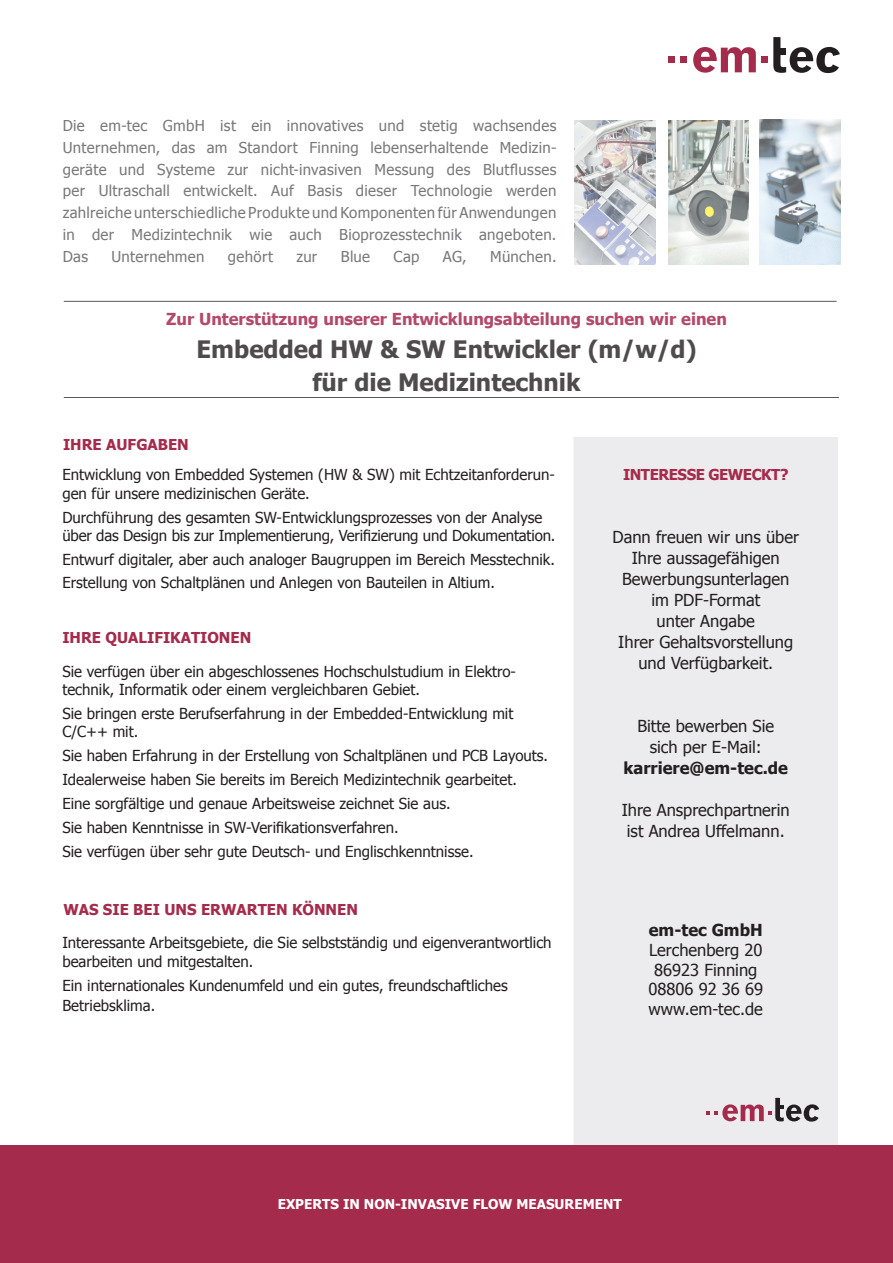
<style>
.page{position:relative;width:893px;height:1263px;background:#fff}
.page>*{position:absolute;margin:0;border:0;box-sizing:border-box;transform-origin:0 0}
.t1{font:700 24px/33px "Tahoma";color:#231f20;text-align:center}
.t2{font:16.5px/21px "Tahoma";color:#231f20;text-align:center}
.t3{font:700 16.5px "Tahoma";color:#a11c45}
.t4{font:700 16.5px "Tahoma";color:#231f20}
.t5{font:15.15px/24px "Tahoma";color:#231f20}
.t6{font:15px/21.8px "Tahoma";letter-spacing:.02em;color:#57585a;text-align:justify}
.t7{font:700 15px "Tahoma";color:#a52b4c}
.t8{font:700 15px "Tahoma";letter-spacing:-.03em;color:#a52b4c}
.t9{font:700 13.5px "Tahoma";color:#fff}
</style>
<div class="page">
<img style="left:668px;top:120px;width:81px;height:145px">
<img style="left:574px;top:120px;width:81px;height:145px">
<img style="left:759px;top:119px;width:81px;height:146px">
<svg style="left:693px;top:47px;width:63px;height:26px"></svg>
<svg style="left:762px;top:37px;width:78px;height:36px"></svg>
<svg style="left:680px;top:57px;width:6px;height:6px"></svg>
<svg style="left:668px;top:57px;width:6px;height:6px"></svg>
<div style="left:573px;top:436px;width:266px;height:722px;background:#ececee"></div>
<hr style="left:64px;top:301px;width:773px;height:1px;background:#57585a">
<svg style="left:706px;top:1098px;width:113px;height:23px"></svg>
<div style="left:0;top:1145px;width:893px;height:117px;background:#a52b4c"></div>
<hr style="left:64px;top:397px;width:775px;height:1px;background:#57585a">
<p class="t6" style="left:63px;top:114px;width:495px">Die em-tec GmbH ist ein innovatives und stetig wachsendes Unternehmen, das am Standort Finning lebenserhaltende Medizin&shy;geräte und Systeme zur nicht-invasiven Messung des Blutflusses per Ultraschall entwickelt. Auf Basis dieser Technologie werden zahlreiche unterschiedliche Produkte und Komponenten für Anwendungen in der Medizintechnik wie auch Bioprozesstechnik angeboten.<br>Das</p>
<p class="t6" style="left:112px;top:245px;width:95px">Unternehmen</p>
<p class="t6" style="left:228px;top:245px;width:47px">gehört</p>
<p class="t6" style="left:297px;top:245px;width:22px">zur</p>
<p class="t6" style="left:341px;top:245px;width:31px">Blue</p>
<p class="t6" style="left:394px;top:245px;width:27px">Cap</p>
<p class="t6" style="left:443px;top:245px;width:25px">AG,</p>
<p class="t6" style="left:490px;top:245px;width:68px">München.</p>
<p class="t3" style="left:166px;top:307px;width:562px">Zur Unterstützung unserer Entwicklungsabteilung suchen wir einen</p>
<h1 class="t1" style="left:197px;top:331px;width:501px">Embedded HW &amp; SW Entwickler (m/w/d) für die Medizintechnik</h1>
<p class="t7" style="left:63px;top:434px;width:127px">IHRE AUFGABEN</p>
<p class="t5" style="left:62px;top:464px;width:494px;line-height:19.5px">Entwicklung von Embedded Systemen (HW &amp; SW) mit Echtzeitanforderun&shy;gen für unsere medizinischen Geräte.</p>
<p class="t5" style="left:62px;top:508px;width:495px;line-height:18px">Durchführung des gesamten SW-Entwicklungsprozesses von der Analyse über das Design bis zur Implementierung, Verifizierung und Dokumentation.</p>
<p class="t5" style="left:62px;top:548px;width:494px;line-height:22.5px">Entwurf digitaler, aber auch analoger Baugruppen im Bereich Messtechnik.<br>Erstellung von Schaltplänen und Anlegen von Bauteilen in Altium.</p>
<p class="t7" style="left:62px;top:627px;width:190px">IHRE QUALIFIKATIONEN</p>
<p class="t5" style="left:62px;top:662px;width:455px;line-height:18px">Sie verfügen über ein abgeschlossenes Hochschulstudium in Elektro&shy;technik, Informatik oder einem vergleichbaren Gebiet.</p>
<p class="t5" style="left:62px;top:704px;width:452px;line-height:18px">Sie bringen erste Berufserfahrung in der Embedded-Entwicklung mit<br>C/C++ mit.</p>
<p class="t5" style="left:62px;top:743px;width:487px">Sie haben Erfahrung in der Erstellung von Schaltplänen und PCB Layouts.<br>Idealerweise haben Sie bereits im Bereich Medizintechnik gearbeitet.<br>Eine sorgfältige und genaue Arbeitsweise zeichnet Sie aus.<br>Sie haben Kenntnisse in SW-Verifikationsverfahren.<br>Sie verfügen über sehr gute Deutsch- und Englischkenntnisse.</p>
<p class="t7" style="left:63px;top:899px;width:296px">WAS SIE BEI UNS ERWARTEN KÖNNEN</p>
<p class="t5" style="left:62px;top:932px;width:491px;line-height:19.5px">Interessante Arbeitsgebiete, die Sie selbstständig und eigenverantwortlich bearbeiten und mitgestalten.</p>
<p class="t5" style="left:62px;top:975px;width:447px;line-height:19.5px">Ein internationales Kundenumfeld und ein gutes, freundschaftliches<br>Betriebsklima.</p>
<p class="t8" style="left:623px;top:464px;width:167px">INTERESSE GEWECKT?</p>
<p class="t2" style="left:613px;top:526px;width:188px">Dann freuen wir uns über<br>Ihre aussagefähigen<br>Bewerbungsunterlagen im PDF-Format<br>unter Angabe<br>Ihrer Gehaltsvorstellung und Verfügbarkeit.</p>
<p class="t2" style="left:637px;top:715px;width:138px">Bitte bewerben Sie sich per E-Mail:</p>
<p class="t4" style="left:624px;top:756px;width:166px">karriere@em-tec.de</p>
<p class="t2" style="left:622px;top:799px;width:170px">Ihre Ansprechpartnerin ist Andrea Uffelmann.</p>
<p class="t4" style="left:649px;top:918px;width:115px">em-tec GmbH</p>
<p class="t2" style="left:648px;top:939px;width:116px;line-height:19.8px">Lerchenberg 20<br>86923 Finning<br>08806 92 36 69 www.em-tec.de</p>
<p class="t9" style="left:278px;top:1194px;width:345px">EXPERTS IN NON-INVASIVE FLOW MEASUREMENT</p>
</div>
